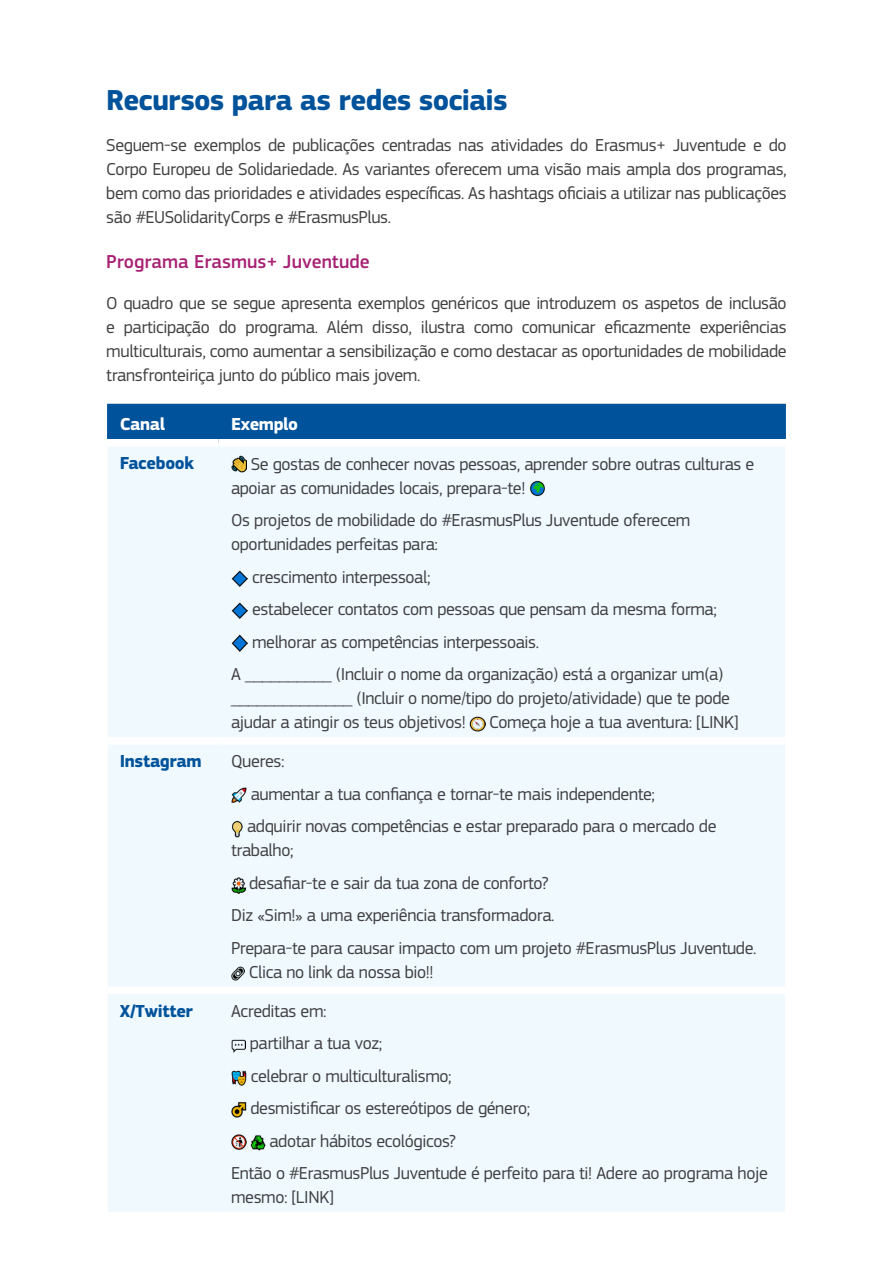
<style>
.page{position:relative;width:893px;height:1263px;background:#fff}
.page>*{position:absolute;margin:0;border:0;box-sizing:border-box;transform-origin:0 0}
.Heading_Preface__H1{font:700 30px "EC Square Sans Pro";letter-spacing:-.025em;color:#00529a}
.Heading_Purple__H2{font:500 19.5px "EC Square Sans Pro";color:#a82274}
.Body_Copy_Normal_80__Black__P{font:18px/24px "EC Square Sans Pro";letter-spacing:-.02em;color:#414042}
.Table_section_heading{font:700 18px "EC Square Sans Pro";letter-spacing:-.02em;color:#00529a}
.Table_heading{font:700 18px "EC Square Sans Pro";letter-spacing:-.02em;color:#fff}
</style>
<div class="page">
<div style="left:107px;top:404px;width:679px;height:35px;background:#00529a"></div>
<div style="left:108px;top:447px;width:677px;height:765px;background:#eff9fe"></div>
<div style="left:108px;top:737px;width:110px;height:7px;background:#fff"></div>
<div style="left:218px;top:737px;width:567px;height:7px;background:#fff"></div>
<div style="left:108px;top:987px;width:110px;height:7px;background:#fff"></div>
<div style="left:218px;top:987px;width:567px;height:7px;background:#fff"></div>
<img style="left:231px;top:455px;width:16px;height:18px">
<img style="left:530px;top:481px;width:15px;height:16px">
<img style="left:231px;top:570px;width:17px;height:17px">
<img style="left:231px;top:602px;width:17px;height:17px">
<img style="left:231px;top:635px;width:17px;height:16px">
<img style="left:470px;top:716px;width:15px;height:16px">
<img style="left:231px;top:788px;width:16px;height:15px">
<img style="left:231px;top:820px;width:12px;height:17px">
<img style="left:231px;top:877px;width:14px;height:16px">
<img style="left:231px;top:966px;width:14px;height:14px">
<img style="left:231px;top:1039px;width:15px;height:14px">
<img style="left:231px;top:1070px;width:16px;height:15px">
<img style="left:231px;top:1102px;width:15px;height:15px">
<img style="left:231px;top:1135px;width:15px;height:15px">
<img style="left:250px;top:1134px;width:15px;height:16px">
<h1 class="Heading_Preface__H1" style="left:106px;top:82px;width:403px">Recursos para as redes sociais</h1>
<p class="Body_Copy_Normal_80__Black__P" style="left:106px;top:133px;width:682px;text-align:justify">Seguem-se exemplos de publicações centradas nas atividades do Erasmus+ Juventude e do Corpo Europeu de Solidariedade. As variantes oferecem uma visão mais ampla dos programas, bem como das prioridades e atividades específicas. As hashtags oficiais a utilizar nas publicações são #EUSolidarityCorps e #ErasmusPlus.</p>
<h2 class="Heading_Purple__H2" style="left:106px;top:250px;width:265px">Programa Erasmus+ Juventude</h2>
<p class="Body_Copy_Normal_80__Black__P" style="left:106px;top:291px;width:682px;text-align:justify">O quadro que se segue apresenta exemplos genéricos que introduzem os aspetos de inclusão e participação do programa. Além disso, ilustra como comunicar eficazmente experiências multiculturais, como aumentar a sensibilização e como destacar as oportunidades de mobilidade transfronteiriça junto do público mais jovem.</p>
<p class="Table_heading" style="left:120px;top:413px;width:47px">Canal</p>
<p class="Table_heading" style="left:231px;top:413px;width:69px">Exemplo</p>
<p class="Table_section_heading" style="left:120px;top:452px;width:76px">Facebook</p>
<p class="Body_Copy_Normal_80__Black__P" style="left:231px;top:452px;width:525px;text-indent:20px">Se gostas de conhecer novas pessoas, aprender sobre outras culturas e apoiar as comunidades locais, prepara-te!</p>
<p class="Body_Copy_Normal_80__Black__P" style="left:231px;top:508px;width:461px">Os projetos de mobilidade do #ErasmusPlus Juventude oferecem oportunidades perfeitas para:</p>
<p class="Body_Copy_Normal_80__Black__P" style="left:252px;top:565px;width:180px">crescimento interpessoal;</p>
<p class="Body_Copy_Normal_80__Black__P" style="left:252px;top:597px;width:466px">estabelecer contatos com pessoas que pensam da mesma forma;</p>
<p class="Body_Copy_Normal_80__Black__P" style="left:252px;top:630px;width:289px">melhorar as competências interpessoais.</p>
<p class="Body_Copy_Normal_80__Black__P" style="left:231px;top:662px;width:501px">A __________ (Incluir o nome da organização) está a organizar um(a) ______________ (Incluir o nome/tipo do projeto/atividade) que te pode ajudar a atingir os teus objetivos!</p>
<p class="Body_Copy_Normal_80__Black__P" style="left:489px;top:710px;width:251px">Começa hoje a tua aventura: [LINK]</p>
<p class="Table_section_heading" style="left:120px;top:750px;width:83px">Instagram</p>
<p class="Body_Copy_Normal_80__Black__P" style="left:231px;top:749px;width:55px">Queres:</p>
<p class="Body_Copy_Normal_80__Black__P" style="left:251px;top:782px;width:406px">aumentar a tua confiança e tornar-te mais independente;</p>
<p class="Body_Copy_Normal_80__Black__P" style="left:231px;top:814px;width:487px;text-indent:16px">adquirir novas competências e estar preparado para o mercado de trabalho;</p>
<p class="Body_Copy_Normal_80__Black__P" style="left:249px;top:871px;width:301px">desafiar-te e sair da tua zona de conforto?</p>
<p class="Body_Copy_Normal_80__Black__P" style="left:231px;top:903px;width:325px">Diz «Sim!» a uma experiência transformadora.</p>
<p class="Body_Copy_Normal_80__Black__P" style="left:249px;top:936px;width:509px;text-indent:-18px">Prepara-te para causar impacto com um projeto #ErasmusPlus Juventude.<br>Clica no link da nossa bio!!</p>
<p class="Table_section_heading" style="left:120px;top:1000px;width:75px">X/Twitter</p>
<p class="Body_Copy_Normal_80__Black__P" style="left:231px;top:999px;width:97px">Acreditas em:</p>
<p class="Body_Copy_Normal_80__Black__P" style="left:250px;top:1031px;width:134px">partilhar a tua voz;</p>
<p class="Body_Copy_Normal_80__Black__P" style="left:251px;top:1064px;width:202px">celebrar o multiculturalismo;</p>
<p class="Body_Copy_Normal_80__Black__P" style="left:250px;top:1096px;width:281px">desmistificar os estereótipos de género;</p>
<p class="Body_Copy_Normal_80__Black__P" style="left:269px;top:1129px;width:188px">adotar hábitos ecológicos?</p>
<p class="Body_Copy_Normal_80__Black__P" style="left:231px;top:1161px;width:538px">Então o #ErasmusPlus Juventude é perfeito para ti! Adere ao programa hoje mesmo: [LINK]</p>
</div>
